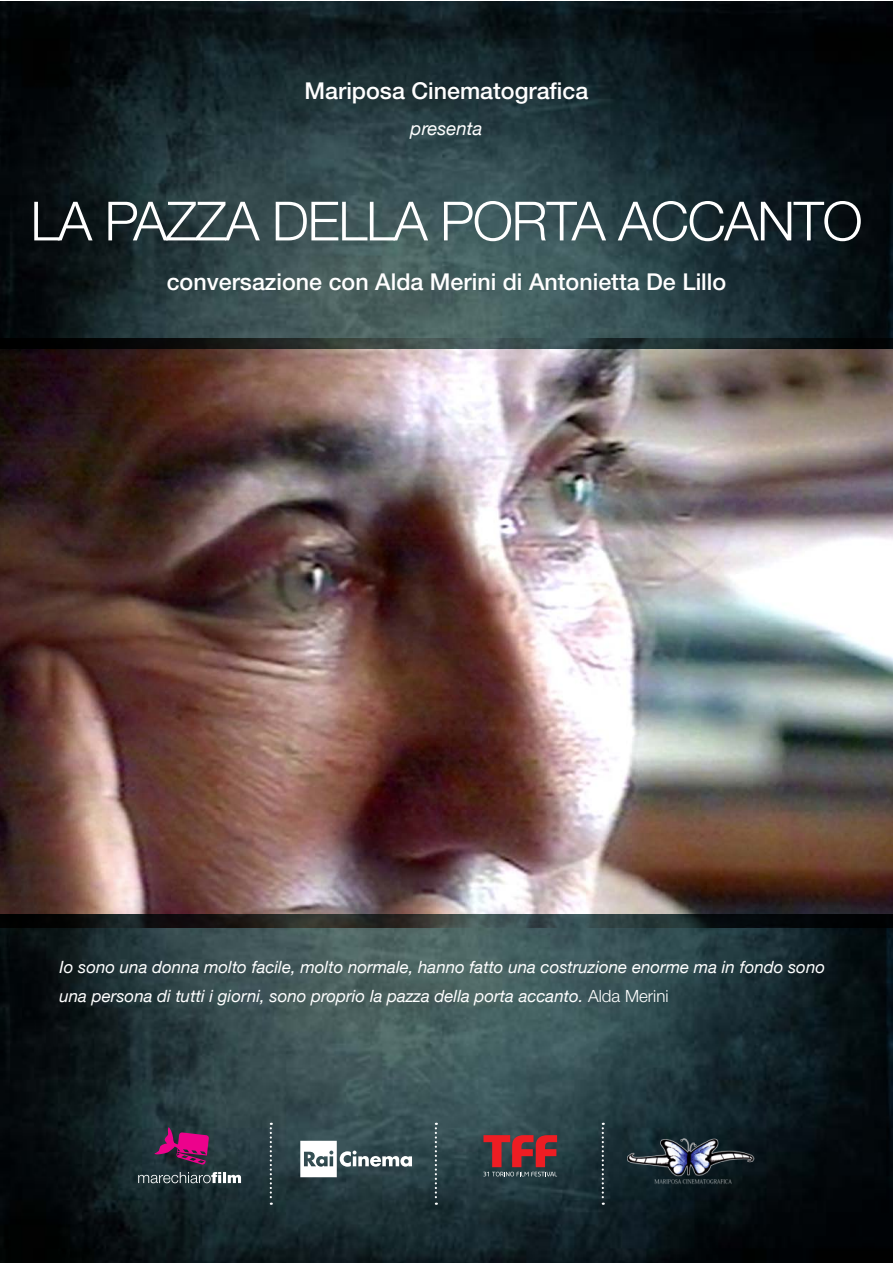
<style>
.page{position:relative;width:893px;height:1263px;background:#fff}
.page>*{position:absolute;margin:0;border:0;box-sizing:border-box;transform-origin:0 0}
.t1{font:300 54.15px "Helvetica Neue";letter-spacing:-.025em;color:#fff}
.t2{font:500 23.25px "Helvetica Neue";color:#fff}
.t3{font:italic 18.6px "Helvetica Neue";color:#fff}
.t4{font:italic 16.95px/29.1px "Helvetica Neue";color:#fff}
.s1{font-weight:300;font-style:normal}
</style>
<div class="page">
<img style="left:0;top:349px;width:892px;height:565px">
<img style="left:0;top:914px;width:892px;height:349px">
<img style="left:0;top:1px;width:892px;height:348px">
<svg style="left:154px;top:1127px;width:55px;height:38px;background:#771d5b"></svg>
<svg style="left:138px;top:1172px;width:103px;height:11px"></svg>
<svg style="left:483px;top:1135px;width:74px;height:41px;background:#83363c"></svg>
<svg style="left:270px;top:1123px;width:2px;height:82px"></svg>
<svg style="left:435px;top:1123px;width:2px;height:82px"></svg>
<svg style="left:602px;top:1123px;width:2px;height:82px"></svg>
<svg style="left:300px;top:1141px;width:112px;height:36px"></svg>
<img style="left:628px;top:1137px;width:127px;height:47px">
<h2 class="t2" style="left:305px;top:77px;width:285px">Mariposa Cinematografica</h2>
<p class="t3" style="left:411px;top:117px;width:73px">presenta</p>
<h1 class="t1" style="left:30px;top:188px;width:834px">LA PAZZA DELLA PORTA ACCANTO</h1>
<h2 class="t2" style="left:167px;top:268px;width:561px">conversazione con Alda Merini di Antonietta De Lillo</h2>
<p class="t4" style="left:60px;top:952px;width:767px">Io sono una donna molto facile, molto normale, hanno fatto una costruzione enorme ma in fondo sono una persona di tutti i giorni, sono proprio la pazza della porta accanto. <span class="s1">Alda Merini</span></p>
</div>
